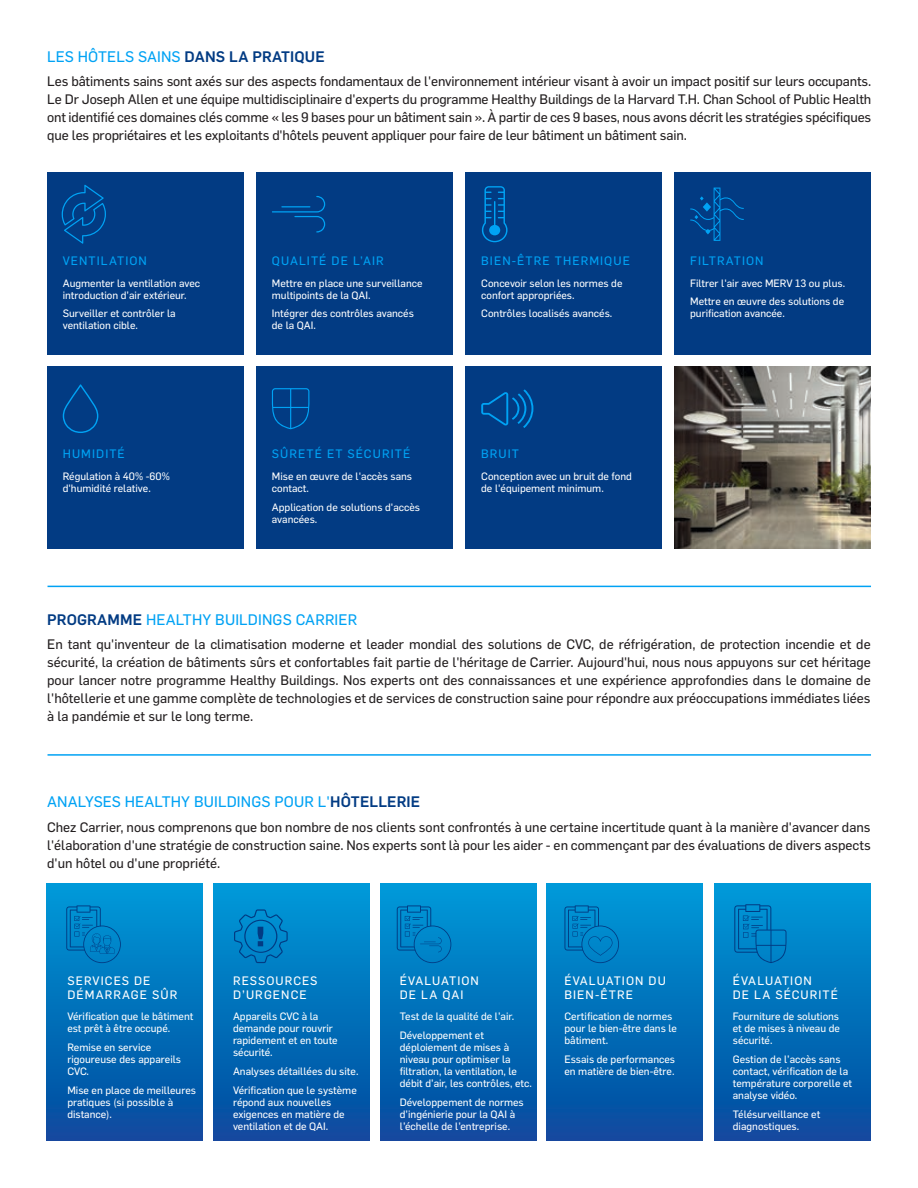
<style>
.page{position:relative;width:918px;height:1188px;background:#fff}
.page>*{position:absolute;margin:0;border:0;box-sizing:border-box;transform-origin:0 0}
.t1{font:15px "Flama Basic";letter-spacing:.01em;color:#00a2f4}
.t2{font:13.5px/18px "Flama Basic";color:#231f20;text-align:justify}
.t3{font:12px/14.4px "Flama Basic";letter-spacing:.09em;color:#fff}
.t4{font:12px "Flama Basic";letter-spacing:.09em;color:#00a2f4}
.t5{font:10.5px/12px "Flama Basic";color:#fff}
.s1{font-family:"Flama";font-weight:500;color:#023b83}
</style>
<div class="page">
<svg style="left:715px;top:883px;width:156px;height:258px;background:#026eb9"></svg>
<svg style="left:214px;top:883px;width:156px;height:258px;background:#026fb9"></svg>
<svg style="left:380px;top:883px;width:156px;height:258px;background:#026eb9"></svg>
<svg style="left:547px;top:883px;width:156px;height:258px;background:#026eb9"></svg>
<svg style="left:47px;top:883px;width:156px;height:258px;background:#026eb9"></svg>
<svg style="left:734px;top:904px;width:53px;height:59px;background:#007dc1"></svg>
<svg style="left:397px;top:905px;width:54px;height:58px;background:#007fc3"></svg>
<svg style="left:66px;top:905px;width:55px;height:58px;background:#007ec2"></svg>
<svg style="left:564px;top:905px;width:55px;height:58px;background:#007fc3"></svg>
<svg style="left:234px;top:909px;width:54px;height:54px;background:#007cc0"></svg>
<div style="left:256px;top:172px;width:196px;height:183px;background:#023b83"></div>
<div style="left:466px;top:172px;width:196px;height:183px;background:#023b83"></div>
<div style="left:675px;top:172px;width:196px;height:183px;background:#023b83"></div>
<div style="left:47px;top:172px;width:196px;height:183px;background:#023b83"></div>
<svg style="left:62px;top:185px;width:44px;height:59px"></svg>
<svg style="left:272px;top:196px;width:53px;height:37px"></svg>
<svg style="left:482px;top:186px;width:26px;height:56px"></svg>
<div style="left:466px;top:366px;width:196px;height:183px;background:#023b83"></div>
<div style="left:256px;top:366px;width:196px;height:183px;background:#023b83"></div>
<div style="left:47px;top:366px;width:196px;height:183px;background:#023b83"></div>
<svg style="left:272px;top:388px;width:38px;height:41px"></svg>
<img style="left:675px;top:366px;width:196px;height:183px">
<svg style="left:63px;top:384px;width:35px;height:49px"></svg>
<svg style="left:481px;top:389px;width:52px;height:39px"></svg>
<svg style="left:690px;top:188px;width:54px;height:53px"></svg>
<hr style="left:48px;top:586px;width:823px;height:1px;background:#00a2f4">
<hr style="left:48px;top:754px;width:823px;height:2px;background:#00a2f4">
<h1 class="t1" style="left:47px;top:46px;width:279px">LES HÔTELS SAINS <span class="s1">DANS LA PRATIQUE</span></h1>
<p class="t2" style="left:47px;top:72px;width:826px">Les bâtiments sains sont axés sur des aspects fondamentaux de l'environnement intérieur visant à avoir un impact positif sur leurs occupants.<br>Le Dr Joseph Allen et une équipe multidisciplinaire d'experts du programme Healthy Buildings de la Harvard T.H. Chan School of Public Health ont identifié ces domaines clés comme « les 9 bases pour un bâtiment sain ». À partir de ces 9 bases, nous avons décrit les stratégies spécifiques que les propriétaires et les exploitants d'hôtels peuvent appliquer pour faire de leur bâtiment un bâtiment sain.</p>
<p class="t4" style="left:63px;top:252px;width:86px">VENTILATION</p>
<p class="t5" style="left:63px;top:276px;width:139px">Augmenter la ventilation avec introduction d’air extérieur.</p>
<p class="t5" style="left:63px;top:307px;width:114px">Surveiller et contrôler la ventilation cible.</p>
<p class="t4" style="left:63px;top:446px;width:64px">HUMIDITÉ</p>
<p class="t5" style="left:63px;top:470px;width:109px">Régulation à 40% -60% d'humidité relative.</p>
<p class="t4" style="left:272px;top:252px;width:113px">QUALITÉ DE L’AIR</p>
<p class="t5" style="left:272px;top:276px;width:152px">Mettre en place une surveillance multipoints de la QAI.</p>
<p class="t5" style="left:272px;top:307px;width:144px">Intégrer des contrôles avancés de la QAI.</p>
<p class="t4" style="left:272px;top:446px;width:140px">SÛRETÉ ET SÉCURITÉ</p>
<p class="t5" style="left:272px;top:470px;width:142px">Mise en œuvre de l'accès sans contact.</p>
<p class="t5" style="left:272px;top:501px;width:150px">Application de solutions d'accès avancées.</p>
<p class="t4" style="left:481px;top:252px;width:150px">BIEN-ÊTRE THERMIQUE</p>
<p class="t4" style="left:690px;top:252px;width:75px">FILTRATION</p>
<p class="t5" style="left:481px;top:276px;width:143px">Concevoir selon les normes de confort appropriées.</p>
<p class="t5" style="left:481px;top:307px;width:133px">Contrôles localisés avancés.</p>
<p class="t5" style="left:690px;top:273px;width:156px;line-height:18.8px">Filtrer l'air avec MERV 13 ou plus.<br>Mettre en œuvre des solutions de</p>
<p class="t5" style="left:690px;top:307px;width:96px">purification avancée.</p>
<p class="t4" style="left:481px;top:446px;width:39px">BRUIT</p>
<p class="t5" style="left:481px;top:470px;width:152px">Conception avec un bruit de fond de l'équipement minimum.</p>
<h1 class="t1" style="left:47px;top:609px;width:312px"><span class="s1">PROGRAMME</span> HEALTHY BUILDINGS CARRIER</h1>
<p class="t2" style="left:47px;top:635px;width:825px">En tant qu'inventeur de la climatisation moderne et leader mondial des solutions de CVC, de réfrigération, de protection incendie et de sécurité, la création de bâtiments sûrs et confortables fait partie de l'héritage de Carrier. Aujourd'hui, nous nous appuyons sur cet héritage pour lancer notre programme Healthy Buildings. Nos experts ont des connaissances et une expérience approfondies dans le domaine de l'hôtellerie et une gamme complète de technologies et de services de construction saine pour répondre aux préoccupations immédiates liées à la pandémie et sur le long terme.</p>
<h1 class="t1" style="left:47px;top:791px;width:375px">ANALYSES HEALTHY BUILDINGS POUR L'<span class="s1">HÔTELLERIE</span></h1>
<p class="t2" style="left:47px;top:817px;width:825px">Chez Carrier, nous comprenons que bon nombre de nos clients sont confrontés à une certaine incertitude quant à la manière d'avancer dans l'élaboration d'une stratégie de construction saine. Nos experts sont là pour les aider - en commençant par des évaluations de divers aspects d'un hôtel ou d'une propriété.</p>
<p class="t3" style="left:67px;top:973px;width:111px">SERVICES DE<br>DÉMARRAGE SÛR</p>
<p class="t5" style="left:67px;top:1010px;width:128px">Vérification que le bâtiment est prêt à être occupé.</p>
<p class="t5" style="left:67px;top:1040px;width:115px">Remise en service rigoureuse des appareils<br>CVC.</p>
<p class="t5" style="left:67px;top:1083px;width:130px">Mise en place de meilleures pratiques (si possible à distance).</p>
<p class="t3" style="left:233px;top:973px;width:86px">RESSOURCES<br>D’URGENCE</p>
<p class="t5" style="left:233px;top:1010px;width:106px">Appareils CVC à la demande pour rouvrir rapidement et en toute sécurité.</p>
<p class="t5" style="left:233px;top:1061px;width:127px;line-height:18.8px">Analyses détaillées du site.<br>Vérification que le système</p>
<p class="t5" style="left:233px;top:1095px;width:113px">répond aux nouvelles exigences en matière de ventilation et de QAI.</p>
<p class="t3" style="left:400px;top:973px;width:81px">ÉVALUATION<br>DE LA QAI</p>
<p class="t5" style="left:400px;top:1006px;width:116px;line-height:18.8px">Test de la qualité de l’air.<br>Développement et</p>
<p class="t5" style="left:400px;top:1040px;width:133px">déploiement de mises à niveau pour optimiser la filtration, la ventilation, le débit d’air, les contrôles, etc.</p>
<p class="t5" style="left:400px;top:1095px;width:125px">Développement de normes d’ingénierie pour la QAI à l’échelle de l’entreprise.</p>
<p class="t3" style="left:564px;top:973px;width:103px">ÉVALUATION DU<br>BIEN-ÊTRE</p>
<p class="t5" style="left:564px;top:1010px;width:114px">Certification de normes pour le bien-être dans le bâtiment.</p>
<p class="t5" style="left:564px;top:1052px;width:112px">Essais de performances en matière de bien-être.</p>
<p class="t3" style="left:733px;top:973px;width:107px">ÉVALUATION<br>DE LA SÉCURITÉ</p>
<p class="t5" style="left:733px;top:1010px;width:109px;text-align:justify">Fourniture de solutions et de mises à niveau de sécurité.</p>
<p class="t5" style="left:733px;top:1052px;width:121px">Gestion de l’accès sans contact, vérification de la température corporelle et analyse vidéo.</p>
<p class="t5" style="left:733px;top:1107px;width:89px">Télésurveillance et diagnostiques.</p>
</div>
